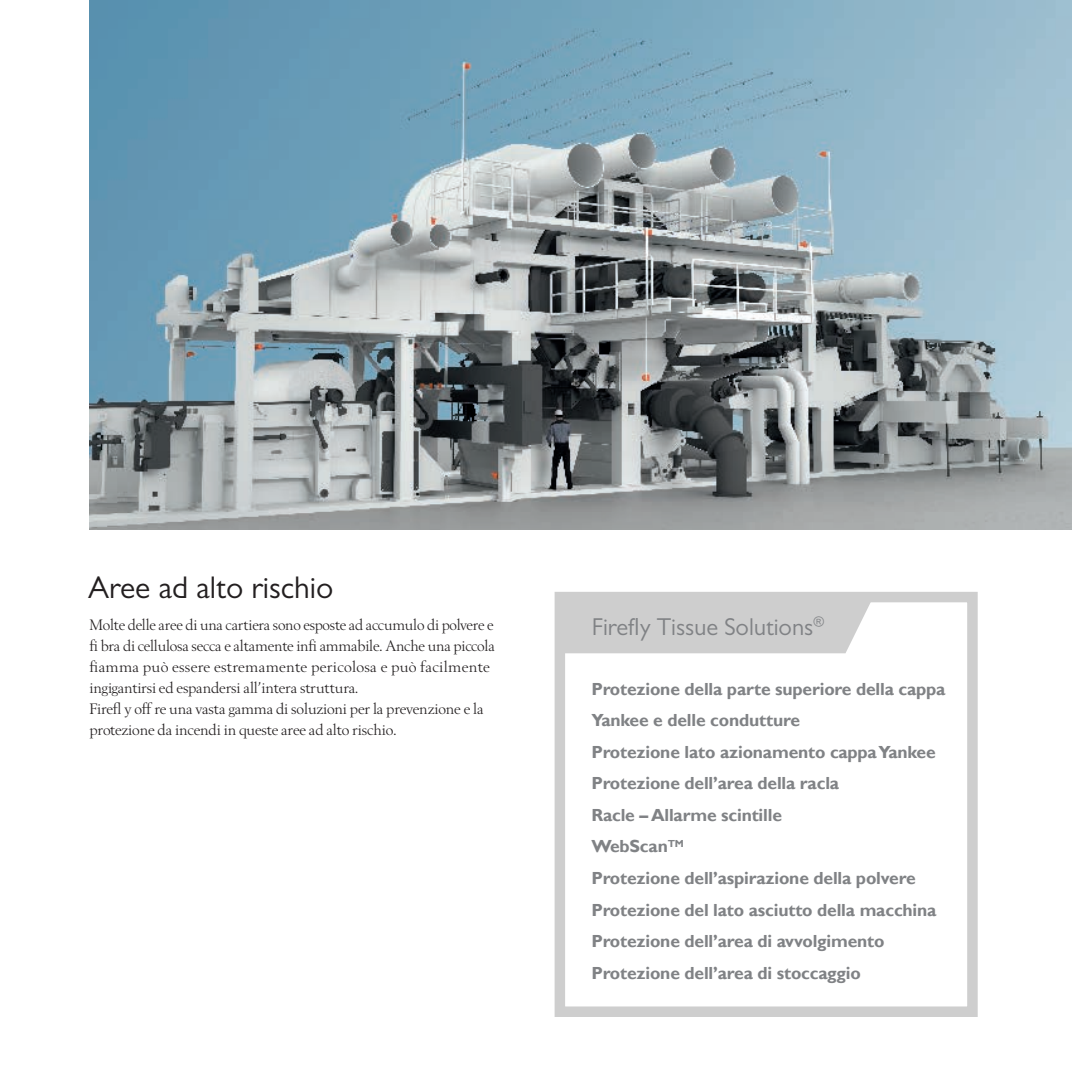
<style>
.page{position:relative;width:1072px;height:1072px;background:#fff}
.page>*{position:absolute;margin:0;border:0;box-sizing:border-box;transform-origin:0 0}
.Rubrik{font:31.5px "Gill Sans MT Pro";color:#231f20}
.Mellanrubrik{font:24.5px "Gill Sans MT Pro";color:#808285}
.Mellanrubrik-2{font:700 17.5px/31.5px "Gill Sans";letter-spacing:-.01em;color:#808285}
.Rubrik-2{font:15.75px/21px "Berling";letter-spacing:-.01em;color:#231f20;text-align:justify}
</style>
<div class="page">
<img style="left:89px;top:0;width:982px;height:530px">
<div style="left:554px;top:592px;width:423px;height:425px;border:10px solid #cecece"></div>
<div style="left:560px;top:598px;width:312px;height:55px;background:#cecece"></div>
<p class="Rubrik" style="left:88px;top:569px;width:247px">Aree ad alto rischio</p>
<p class="Rubrik-2" style="left:90px;top:614px;width:407px">Molte delle aree di una cartiera sono esposte ad accumulo di polvere e fi bra di cellulosa secca e altamente infi ammabile. Anche una piccola fiamma può essere estremamente pericolosa e può facilmente</p>
<p class="Rubrik-2" style="left:90px;top:677px;width:270px">ingigantirsi ed espandersi all’intera struttura.</p>
<p class="Rubrik-2" style="left:90px;top:698px;width:395px">Firefl y off re una vasta gamma di soluzioni per la prevenzione e la protezione da incendi in queste aree ad alto rischio.</p>
<p class="Mellanrubrik" style="left:592px;top:613px;width:234px">Firefly Tissue Solutions<sup>®</sup></p>
<p class="Mellanrubrik-2" style="left:591px;top:673px;width:355px">Protezione della parte superiore della cappa</p>
<p class="Mellanrubrik-2" style="left:591px;top:705px;width:210px">Yankee e delle condutture</p>
<p class="Mellanrubrik-2" style="left:591px;top:736px;width:346px">Protezione lato azionamento cappa Yankee<br>Protezione dell’area della racla</p>
<p class="Mellanrubrik-2" style="left:591px;top:799px;width:192px">Racle – Allarme scintille</p>
<p class="Mellanrubrik-2" style="left:591px;top:831px;width:94px">WebScan<sup>TM</sup></p>
<p class="Mellanrubrik-2" style="left:591px;top:862px;width:326px">Protezione dell’aspirazione della polvere</p>
<p class="Mellanrubrik-2" style="left:591px;top:894px;width:346px">Protezione del lato asciutto della macchina</p>
<p class="Mellanrubrik-2" style="left:591px;top:925px;width:295px">Protezione dell’area di avvolgimento</p>
<p class="Mellanrubrik-2" style="left:591px;top:957px;width:271px">Protezione dell’area di stoccaggio</p>
</div>
